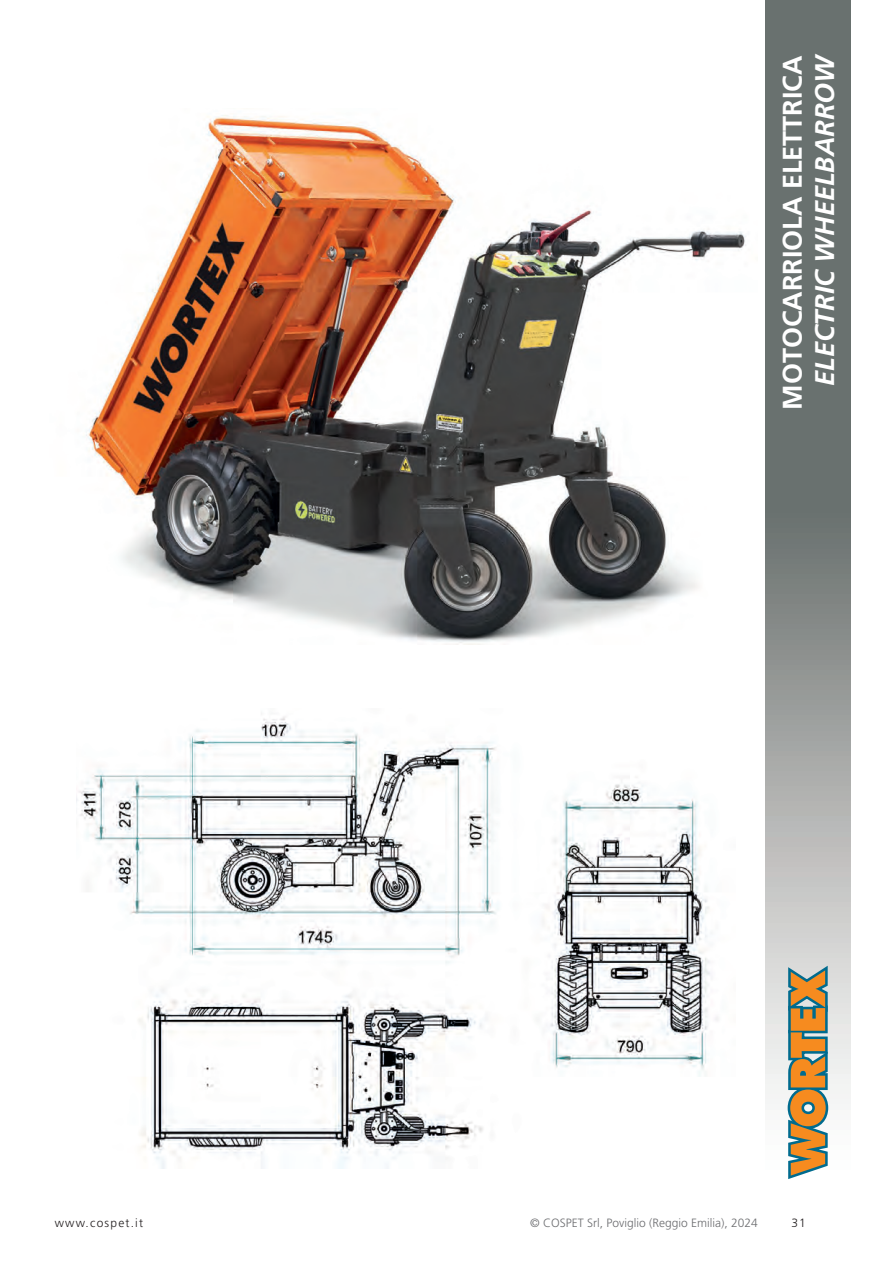
<style>
.page{position:relative;width:893px;height:1263px;background:#fff}
.page>*{position:absolute;margin:0;border:0;box-sizing:border-box;transform-origin:0 0}
.t1{font:700 27px "Frutiger LT Std";color:#fff}
.t2{font:italic 700 27px "Frutiger LT Std";color:#fff}
.t3{font:300 12px "Frutiger LT Std";color:#6c6d70}
.t4{font:300 12px "Frutiger LT Std";letter-spacing:.1em;color:#231f20}
</style>
<div class="page">
<svg style="left:765px;top:0;width:85px;height:1104px;background:#898e8c"></svg>
<svg style="left:784px;top:961px;width:48px;height:218px;background:#bba176"></svg>
<img style="left:86px;top:115px;width:660px;height:529px">
<img style="left:77px;top:716px;width:641px;height:452px">
<h1 class="t1" style="left:777px;top:410px;width:356px;rotate:-90deg">MOTOCARRIOLA ELETTRICA</h1>
<h1 class="t2" style="left:809px;top:386px;width:334px;rotate:-90deg">ELECTRIC WHEELBARROW</h1>
<p class="t3" style="left:530px;top:1216px;width:229px">© COSPET Srl, Poviglio (Reggio Emilia), 2024</p>
<p class="t4" style="left:55px;top:1216px;width:90px">www.cospet.it</p>
<p class="t4" style="left:791px;top:1216px;width:16px">31</p>
</div>
